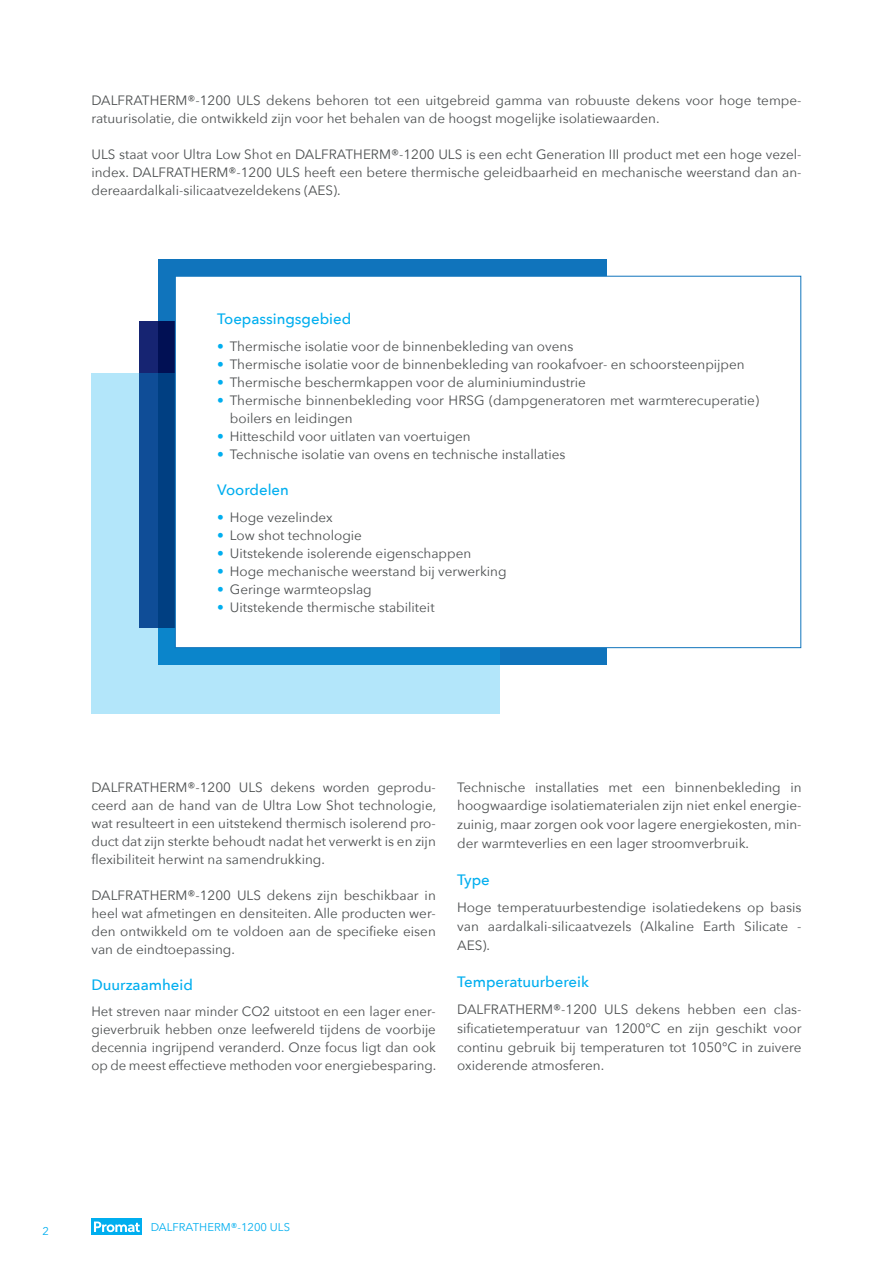
<style>
.page{position:relative;width:893px;height:1263px;background:#fff}
.page>*{position:absolute;margin:0;border:0;box-sizing:border-box;transform-origin:0 0}
.ONDERTITEL{font:500 15px "Avenir Next";color:#00aeef}
.BODY{font:13.5px/18px "Avenir Next";color:#4c4f50;text-align:justify}
.BODY_OPSOMMING{font:13.5px/18px "Avenir Next";color:#4c4f50}
.t1{font:11.25px "Avenir Next";color:#00aeef}
.s1{color:#00aeef}
</style>
<div class="page">
<div style="left:91px;top:1218px;width:51px;height:17px;background:#00aeef"></div>
<svg style="left:94px;top:1221px;width:46px;height:11px"></svg>
<div style="left:158px;top:259px;width:449px;height:406px;background:#1074bc"></div>
<svg style="left:140px;top:322px;width:35px;height:52px;background:#0b1b64"></svg>
<svg style="left:91px;top:374px;width:409px;height:340px;background:#7fbde0"></svg>
<div style="left:175px;top:276px;width:626px;height:372px;background:#fff;border:1px solid #1074bc"></div>
<p class="BODY" style="left:91px;top:91px;width:710px">DALFRATHERM®-1200 ULS dekens behoren tot een uitgebreid gamma van robuuste dekens voor hoge tempe&shy;ratuurisolatie, die ontwikkeld zijn voor het behalen van de hoogst mogelijke isolatiewaarden.</p>
<p class="BODY" style="left:91px;top:145px;width:712px">ULS staat voor Ultra Low Shot en DALFRATHERM®-1200 ULS is een echt Generation III product met een hoge vezel&shy;index. DALFRATHERM®-1200 ULS heeft een betere thermische geleidbaarheid en mechanische weerstand dan an&shy;dereaardalkali-silicaatvezeldekens (AES).</p>
<p class="ONDERTITEL" style="left:217px;top:306px;width:136px">Toepassingsgebied</p>
<p class="BODY_OPSOMMING" style="left:217px;top:337px;width:358px"><span class="s1">•</span> Thermische isolatie voor de binnenbekleding van ovens</p>
<p class="BODY_OPSOMMING" style="left:217px;top:355px;width:529px"><span class="s1">•</span> Thermische isolatie voor de binnenbekleding van rookafvoer- en schoorsteenpijpen</p>
<p class="BODY_OPSOMMING" style="left:217px;top:373px;width:370px"><span class="s1">•</span> Thermische beschermkappen voor de aluminiumindustrie</p>
<p class="BODY_OPSOMMING" style="left:230px;top:391px;width:531px;text-indent:-13px"><span class="s1">•</span> Thermische binnenbekleding voor HRSG (dampgeneratoren met warmterecuperatie) boilers en leidingen</p>
<p class="BODY_OPSOMMING" style="left:217px;top:427px;width:255px"><span class="s1">•</span> Hitteschild voor uitlaten van voertuigen</p>
<p class="BODY_OPSOMMING" style="left:217px;top:445px;width:350px"><span class="s1">•</span> Technische isolatie van ovens en technische installaties</p>
<p class="ONDERTITEL" style="left:217px;top:477px;width:73px">Voordelen</p>
<p class="BODY_OPSOMMING" style="left:217px;top:507px;width:117px"><span class="s1">•</span> Hoge vezelindex</p>
<p class="BODY_OPSOMMING" style="left:217px;top:525px;width:146px"><span class="s1">•</span> Low shot technologie</p>
<p class="BODY_OPSOMMING" style="left:217px;top:543px;width:256px"><span class="s1">•</span> Uitstekende isolerende eigenschappen</p>
<p class="BODY_OPSOMMING" style="left:217px;top:561px;width:291px"><span class="s1">•</span> Hoge mechanische weerstand bij verwerking</p>
<p class="BODY_OPSOMMING" style="left:217px;top:579px;width:156px"><span class="s1">•</span> Geringe warmteopslag</p>
<p class="BODY_OPSOMMING" style="left:217px;top:597px;width:219px"><span class="s1">•</span> Uitstekende thermische stabiliteit</p>
<p class="BODY" style="left:91px;top:777px;width:346px">DALFRATHERM®-1200 ULS dekens worden geprodu&shy;ceerd aan de hand van de Ultra Low Shot technologie, wat resulteert in een uitstekend thermisch isolerend pro&shy;duct dat zijn sterkte behoudt nadat het verwerkt is en zijn flexibiliteit herwint na samendrukking.</p>
<p class="BODY" style="left:91px;top:885px;width:346px">DALFRATHERM®-1200 ULS dekens zijn beschikbaar in heel wat afmetingen en densiteiten. Alle producten wer&shy;den ontwikkeld om te voldoen aan de specifieke eisen van de eindtoepassing.</p>
<p class="ONDERTITEL" style="left:91px;top:972px;width:103px">Duurzaamheid</p>
<p class="BODY" style="left:91px;top:1002px;width:346px">Het streven naar minder CO2 uitstoot en een lager ener&shy;gieverbruik hebben onze leefwereld tijdens de voorbije decennia ingrijpend veranderd. Onze focus ligt dan ook op de meest effectieve methoden voor energiebesparing.</p>
<p class="BODY" style="left:457px;top:777px;width:346px;line-height:18.8px">Technische installaties met een binnenbekleding in hoogwaardige isolatiematerialen zijn niet enkel energie&shy;zuinig, maar zorgen ook voor lagere energiekosten, min&shy;der warmteverlies en een lager stroomverbruik.</p>
<p class="ONDERTITEL" style="left:457px;top:867px;width:34px">Type</p>
<p class="BODY" style="left:457px;top:898px;width:346px;line-height:18.8px">Hoge temperatuurbestendige isolatiedekens op basis van aardalkali-silicaatvezels (Alkaline Earth Silicate - AES).</p>
<p class="ONDERTITEL" style="left:457px;top:969px;width:133px">Temperatuurbereik</p>
<p class="BODY" style="left:457px;top:999px;width:346px;line-height:18.8px">DALFRATHERM®-1200 ULS dekens hebben een clas&shy;sificatietemperatuur van 1200°C en zijn geschikt voor continu gebruik bij temperaturen tot 1050°C in zuivere oxiderende atmosferen.</p>
<p class="t1" style="left:43px;top:1222px;width:8px">2</p>
<p class="t1" style="left:151px;top:1217px;width:141px">DALFRATHERM®-1200 ULS</p>
</div>
